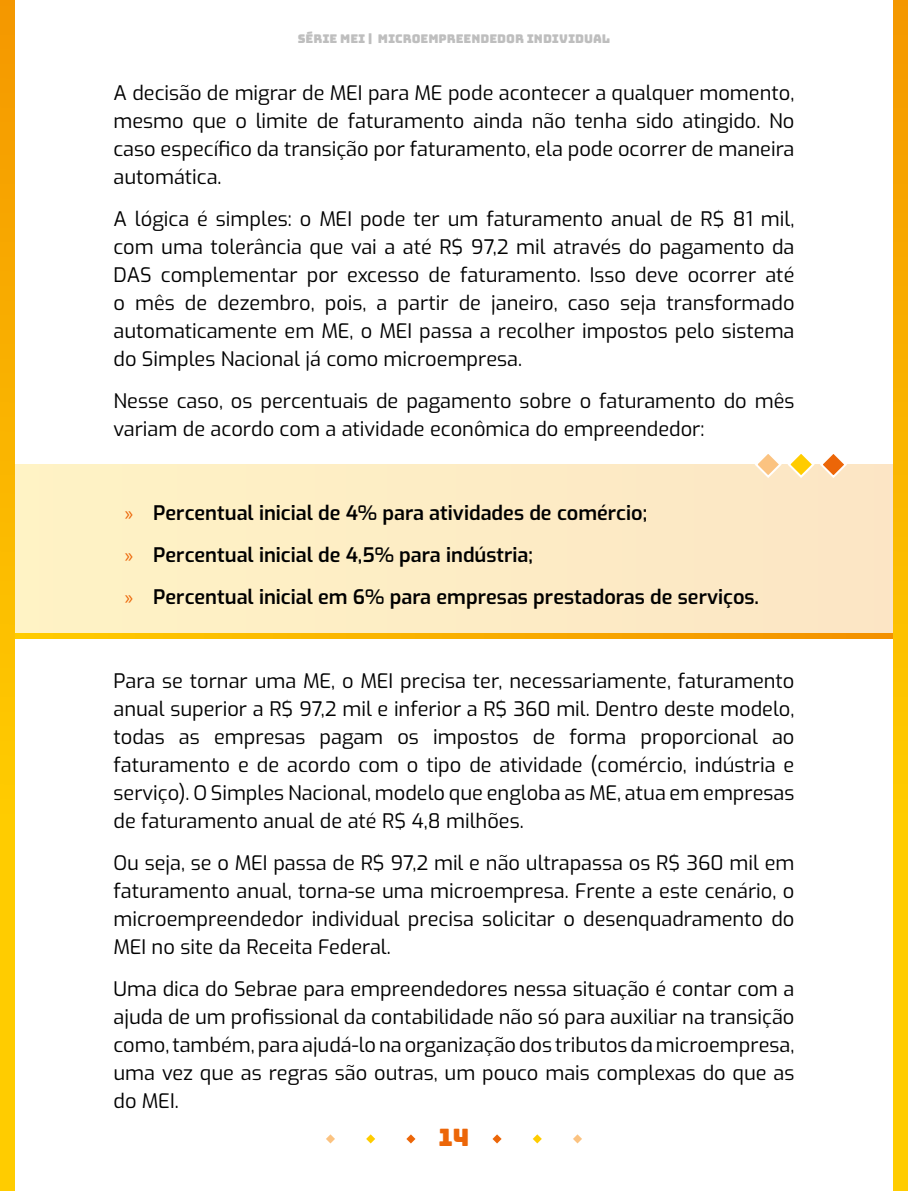
<style>
.page{position:relative;width:908px;height:1191px;background:#fff}
.page>*{position:absolute;margin:0;border:0;box-sizing:border-box;transform-origin:0 0}
.t1{font:24px "Bungee";color:#ec6608}
.t2{font:20px/28px "Exo";color:#000;text-align:justify}
.t3{font:600 20px/42px "Exo";color:#000}
.t4{font:12px "Bungee";color:#bebebe}
.s1{font-family:"Myriad Pro";font-weight:400;color:#ec6608}
</style>
<div class="page">
<div style="left:14px;top:464px;width:879px;height:174px;background:#fdedc5"></div>
<svg style="left:14px;top:633px;width:879px;height:5px;background:#f8ae00"></svg>
<svg style="left:755px;top:454px;width:92px;height:24px"></svg>
<svg style="left:0;top:0;width:14px;height:1191px;background:#fbba00"></svg>
<svg style="left:907px;top:0;width:1px;height:1191px"></svg>
<svg style="left:893px;top:0;width:14px;height:1191px;background:#fbba00"></svg>
<svg style="left:366px;top:1134px;width:9px;height:9px"></svg>
<svg style="left:532px;top:1134px;width:9px;height:9px"></svg>
<svg style="left:406px;top:1134px;width:9px;height:9px"></svg>
<svg style="left:492px;top:1134px;width:9px;height:9px"></svg>
<svg style="left:326px;top:1134px;width:9px;height:9px"></svg>
<svg style="left:573px;top:1134px;width:8px;height:9px"></svg>
<p class="t4" style="left:297px;top:32px;width:314px">SÉRIE MEI | MICROEMPREENDEDOR INDIVIDUAL</p>
<p class="t2" style="left:113px;top:78px;width:682px">A decisão de migrar de MEI para ME pode acontecer a qualquer momento, mesmo que o limite de faturamento ainda não tenha sido atingido. No caso específico da transição por faturamento, ela pode ocorrer de maneira automática.</p>
<p class="t2" style="left:113px;top:204px;width:682px">A lógica é simples: o MEI pode ter um faturamento anual de R$ 81 mil, com uma tolerância que vai a até R$ 97,2 mil através do pagamento da DAS complementar por excesso de faturamento. Isso deve ocorrer até o mês de dezembro, pois, a partir de janeiro, caso seja transformado automaticamente em ME, o MEI passa a recolher impostos pelo sistema do Simples Nacional já como microempresa.</p>
<p class="t2" style="left:113px;top:386px;width:682px">Nesse caso, os percentuais de pagamento sobre o faturamento do mês variam de acordo com a atividade econômica do empreendedor:</p>
<p class="t3" style="left:125px;top:491px;width:635px"><span class="s1">»</span> Percentual inicial de 4% para atividades de comércio;<br><span class="s1">»</span> Percentual inicial de 4,5% para indústria;<br><span class="s1">»</span> Percentual inicial em 6% para empresas prestadoras de serviços.</p>
<p class="t2" style="left:113px;top:666px;width:682px">Para se tornar uma ME, o MEI precisa ter, necessariamente, faturamento anual superior a R$ 97,2 mil e inferior a R$ 360 mil. Dentro deste modelo, todas as empresas pagam os impostos de forma proporcional ao faturamento e de acordo com o tipo de atividade (comércio, indústria e serviço). O Simples Nacional, modelo que engloba as ME, atua em empresas de faturamento anual de até R$ 4,8 milhões.</p>
<p class="t2" style="left:113px;top:848px;width:682px">Ou seja, se o MEI passa de R$ 97,2 mil e não ultrapassa os R$ 360 mil em faturamento anual, torna-se uma microempresa. Frente a este cenário, o microempreendedor individual precisa solicitar o desenquadramento do MEI no site da Receita Federal.</p>
<p class="t2" style="left:113px;top:974px;width:682px">Uma dica do Sebrae para empreendedores nessa situação é contar com a ajuda de um profissional da contabilidade não só para auxiliar na transição como, também, para ajudá-lo na organização dos tributos da microempresa, uma vez que as regras são outras, um pouco mais complexas do que as do MEI.</p>
<p class="t1" style="left:438px;top:1124px;width:32px">14</p>
</div>
